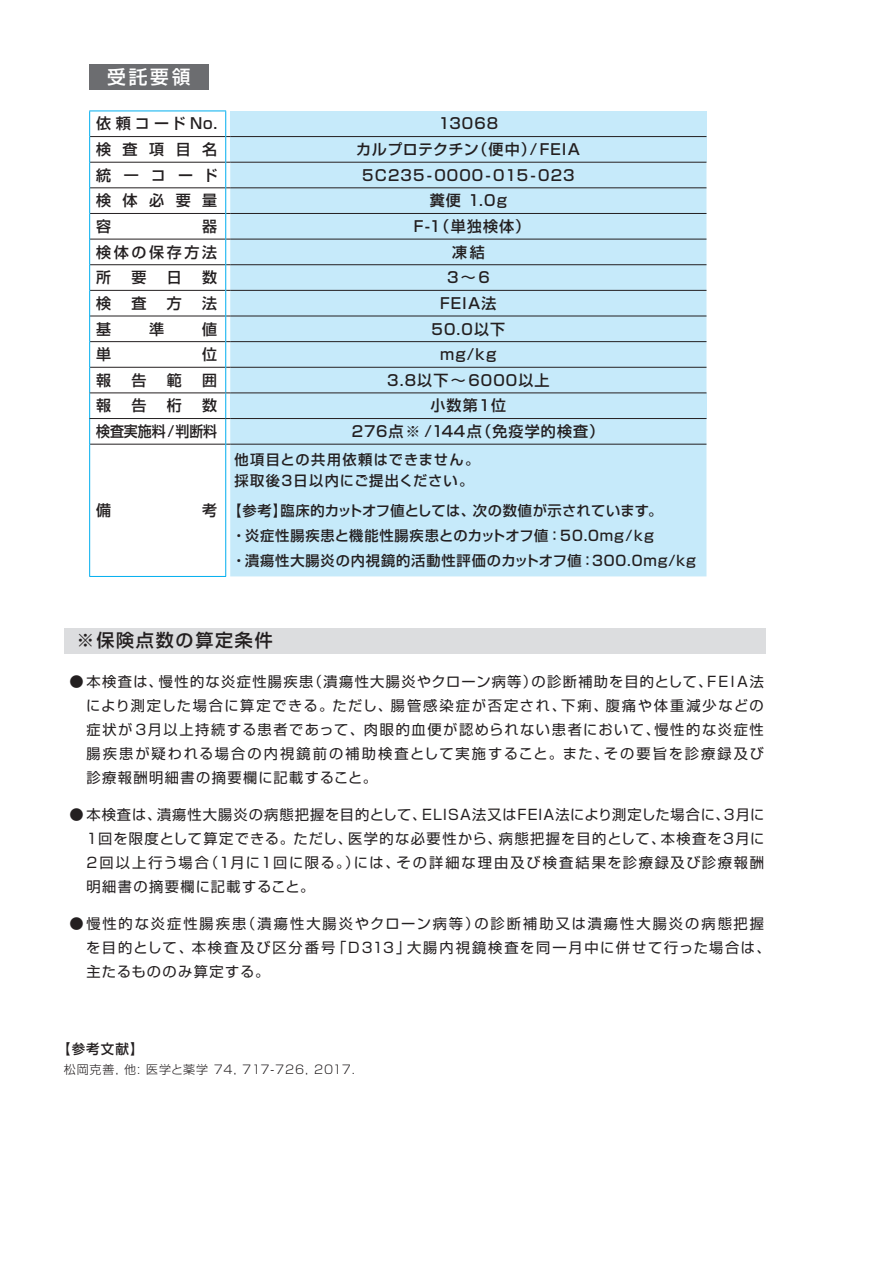
<style>
.page{position:relative;width:893px;height:1263px;background:#fff}
.page>*{position:absolute;margin:0;border:0;box-sizing:border-box;transform-origin:0 0}
.t1{font:500 18.75px "Shin Go";color:#fff}
.t2{font:500 18px "Shin Go Pro";letter-spacing:.1em;color:#231f20}
.t3{font:500 15px "Shin Go Pro";letter-spacing:.075em;color:#231f20}
.t4{font:500 15px "Shin Go Pro";letter-spacing:.035em;color:#231f20}
.t5{font:500 15px "Shin Go Pro";color:#231f20;scale:.93 1}
.t6{font:500 15px "Shin Go Pro";letter-spacing:.28em;color:#231f20}
.t7{font:500 15px "Shin Go Pro";letter-spacing:.18em;color:#231f20}
.t8{font:14.25px/24px "Shin Go Pro";letter-spacing:.115em;color:#231f20;text-align:justify}
.t9{font:14.25px/24px "Shin Go Pro";letter-spacing:.135em;color:#231f20}
.t10{font:500 14.25px/25.2px "Shin Go Pro";letter-spacing:.06em;color:#231f20}
.t11{font:500 14.25px/21px "Shin Go Pro";letter-spacing:.085em;color:#231f20}
.t12{font:500 13.5px "Shin Go Pro";color:#231f20}
.t13{font:300 12px "Shin Go Pro";letter-spacing:.075em;color:#231f20}
</style>
<div class="page">
<div style="left:89px;top:64px;width:119px;height:25px;background:#6c6d70"></div>
<div style="left:230px;top:111px;width:476px;height:26px;background:#c6eafa"></div>
<div style="left:230px;top:137px;width:476px;height:25px;background:#c6eafa"></div>
<div style="left:230px;top:163px;width:476px;height:413px;background:#c6eafa"></div>
<div style="left:230px;top:393px;width:476px;height:25px;background:#c6eafa"></div>
<hr style="left:90px;top:136px;width:135px;height:1px;background:#231f20">
<hr style="left:230px;top:136px;width:476px;height:1px;background:#231f20">
<hr style="left:90px;top:162px;width:135px;height:1px;background:#231f20">
<hr style="left:230px;top:162px;width:476px;height:1px;background:#231f20">
<hr style="left:90px;top:187px;width:135px;height:1px;background:#231f20">
<hr style="left:230px;top:187px;width:476px;height:1px;background:#231f20">
<hr style="left:90px;top:213px;width:135px;height:1px;background:#231f20">
<hr style="left:230px;top:213px;width:476px;height:1px;background:#231f20">
<hr style="left:90px;top:239px;width:135px;height:1px;background:#231f20">
<hr style="left:230px;top:239px;width:476px;height:1px;background:#231f20">
<hr style="left:90px;top:264px;width:135px;height:1px;background:#231f20">
<hr style="left:230px;top:264px;width:476px;height:1px;background:#231f20">
<hr style="left:90px;top:290px;width:135px;height:1px;background:#231f20">
<hr style="left:230px;top:290px;width:476px;height:1px;background:#231f20">
<hr style="left:90px;top:316px;width:135px;height:1px;background:#231f20">
<hr style="left:230px;top:316px;width:476px;height:1px;background:#231f20">
<hr style="left:90px;top:341px;width:135px;height:1px;background:#231f20">
<hr style="left:230px;top:341px;width:476px;height:1px;background:#231f20">
<hr style="left:90px;top:367px;width:135px;height:1px;background:#231f20">
<hr style="left:230px;top:367px;width:476px;height:1px;background:#231f20">
<hr style="left:89px;top:392px;width:137px;height:1px;background:#231f20">
<hr style="left:230px;top:392px;width:476px;height:1px;background:#231f20">
<hr style="left:89px;top:418px;width:137px;height:1px;background:#231f20">
<hr style="left:230px;top:418px;width:476px;height:1px;background:#231f20">
<hr style="left:90px;top:444px;width:135px;height:1px;background:#231f20">
<hr style="left:230px;top:444px;width:476px;height:1px;background:#231f20">
<hr style="left:89px;top:111px;width:137px;height:1px;background:#00aeef">
<hr style="left:89px;top:444px;width:1px;height:132px;background:#00aeef">
<hr style="left:225px;top:444px;width:1px;height:132px;background:#00aeef">
<hr style="left:89px;top:576px;width:137px;height:1px;background:#00aeef">
<svg style="left:89px;top:111px;width:1px;height:333px"></svg>
<svg style="left:225px;top:111px;width:5px;height:334px"></svg>
<div style="left:64px;top:628px;width:701px;height:25px;background:#dcdddf"></div>
<h1 class="t1" style="left:107px;top:64px;width:85px">受託要領</h1>
<p class="t6" style="left:96px;top:111px;width:123px">依頼コードNo.</p>
<p class="t3" style="left:438px;top:111px;width:61px">13068</p>
<p class="t3" style="left:96px;top:137px;width:123px">検査項目名</p>
<p class="t4" style="left:356px;top:137px;width:225px">カルプロテクチン（便中）/ FEIA</p>
<p class="t3" style="left:96px;top:163px;width:123px">統一コード</p>
<p class="t3" style="left:362px;top:163px;width:214px">5C235-0000-015-023</p>
<p class="t3" style="left:96px;top:188px;width:123px">検体必要量</p>
<p class="t3" style="left:430px;top:188px;width:79px">糞便 1.0g</p>
<p class="t3" style="left:96px;top:214px;width:16px">容</p>
<p class="t3" style="left:202px;top:214px;width:17px">器</p>
<p class="t3" style="left:414px;top:214px;width:118px">F-1（単独検体）</p>
<p class="t7" style="left:96px;top:240px;width:123px">検体の保存方法</p>
<p class="t3" style="left:452px;top:240px;width:34px">凍結</p>
<p class="t3" style="left:96px;top:265px;width:16px">所</p>
<p class="t3" style="left:132px;top:265px;width:16px">要</p>
<p class="t3" style="left:167px;top:265px;width:16px">日</p>
<p class="t3" style="left:202px;top:265px;width:16px">数</p>
<p class="t3" style="left:447px;top:265px;width:44px">3〜6</p>
<p class="t3" style="left:96px;top:291px;width:16px">検</p>
<p class="t3" style="left:131px;top:291px;width:16px">査</p>
<p class="t3" style="left:167px;top:291px;width:16px">方</p>
<p class="t3" style="left:202px;top:291px;width:16px">法</p>
<p class="t3" style="left:440px;top:291px;width:58px">FEIA法</p>
<p class="t3" style="left:96px;top:317px;width:16px">基</p>
<p class="t3" style="left:149px;top:317px;width:16px">準</p>
<p class="t3" style="left:202px;top:317px;width:16px">値</p>
<p class="t3" style="left:432px;top:317px;width:75px">50.0以下</p>
<p class="t3" style="left:96px;top:342px;width:16px">単</p>
<p class="t3" style="left:202px;top:342px;width:17px">位</p>
<p class="t3" style="left:440px;top:342px;width:58px">mg/kg</p>
<p class="t3" style="left:96px;top:368px;width:16px">報</p>
<p class="t3" style="left:131px;top:368px;width:16px">告</p>
<p class="t3" style="left:167px;top:368px;width:16px">範</p>
<p class="t3" style="left:202px;top:368px;width:16px">囲</p>
<p class="t3" style="left:387px;top:368px;width:164px">3.8以下〜6000以上</p>
<p class="t3" style="left:96px;top:393px;width:16px">報</p>
<p class="t3" style="left:131px;top:393px;width:16px">告</p>
<p class="t3" style="left:167px;top:393px;width:16px">桁</p>
<p class="t3" style="left:202px;top:393px;width:16px">数</p>
<p class="t3" style="left:430px;top:393px;width:77px">小数第1位</p>
<p class="t5" style="left:96px;top:419px;width:132px">検査実施料/判断料</p>
<p class="t3" style="left:352px;top:419px;width:254px">276点※ /144点（免疫学的検査）</p>
<p class="t3" style="left:96px;top:498px;width:16px">備</p>
<p class="t3" style="left:202px;top:498px;width:16px">考</p>
<p class="t11" style="left:234px;top:448px;width:246px">他項目との共用依頼はできません。採取後3日以内にご提出ください。</p>
<p class="t10" style="left:232px;top:496px;width:466px;text-indent:-4px">【参考】臨床的カットオフ値としては、次の数値が示されています。<br>・炎症性腸疾患と機能性腸疾患とのカットオフ値：50.0mg/kg<br>・潰瘍性大腸炎の内視鏡的活動性評価のカットオフ値：300.0mg/kg</p>
<p class="t2" style="left:77px;top:626px;width:198px">※保険点数の算定条件</p>
<p class="t8" style="left:86px;top:668px;width:680px;text-indent:-17px">●本検査は、慢性的な炎症性腸疾患（潰瘍性大腸炎やクローン病等）の診断補助を目的として、FEIA法により測定した場合に算定できる。ただし、腸管感染症が否定され、下痢、腹痛や体重減少などの症状が3月以上持続する患者であって、肉眼的血便が認められない患者において、慢性的な炎症性腸疾患が疑われる場合の内視鏡前の補助検査として実施すること。また、その要旨を診療録及び診療報酬明細書の摘要欄に記載すること。</p>
<p class="t8" style="left:87px;top:801px;width:679px;text-indent:-17px">●本検査は、潰瘍性大腸炎の病態把握を目的として、ELISA法又はFEIA法により測定した場合に、3月に1回を限度として算定できる。ただし、医学的な必要性から、病態把握を目的として、本検査を3月に2回以上行う場合（1月に1回に限る。）には、その詳細な理由及び検査結果を診療録及び診療報酬明細書の摘要欄に記載すること。</p>
<p class="t9" style="left:86px;top:910px;width:686px;text-indent:-17px">●慢性的な炎症性腸疾患（潰瘍性大腸炎やクローン病等）の診断補助又は潰瘍性大腸炎の病態把握を目的として、本検査及び区分番号「D313」大腸内視鏡検査を同一月中に併せて行った場合は、主たるもののみ算定する。</p>
<p class="t12" style="left:57px;top:1038px;width:88px">【参考文献】</p>
<p class="t13" style="left:64px;top:1059px;width:293px">松岡克善, 他: 医学と薬学 74, 717-726, 2017.</p>
</div>
